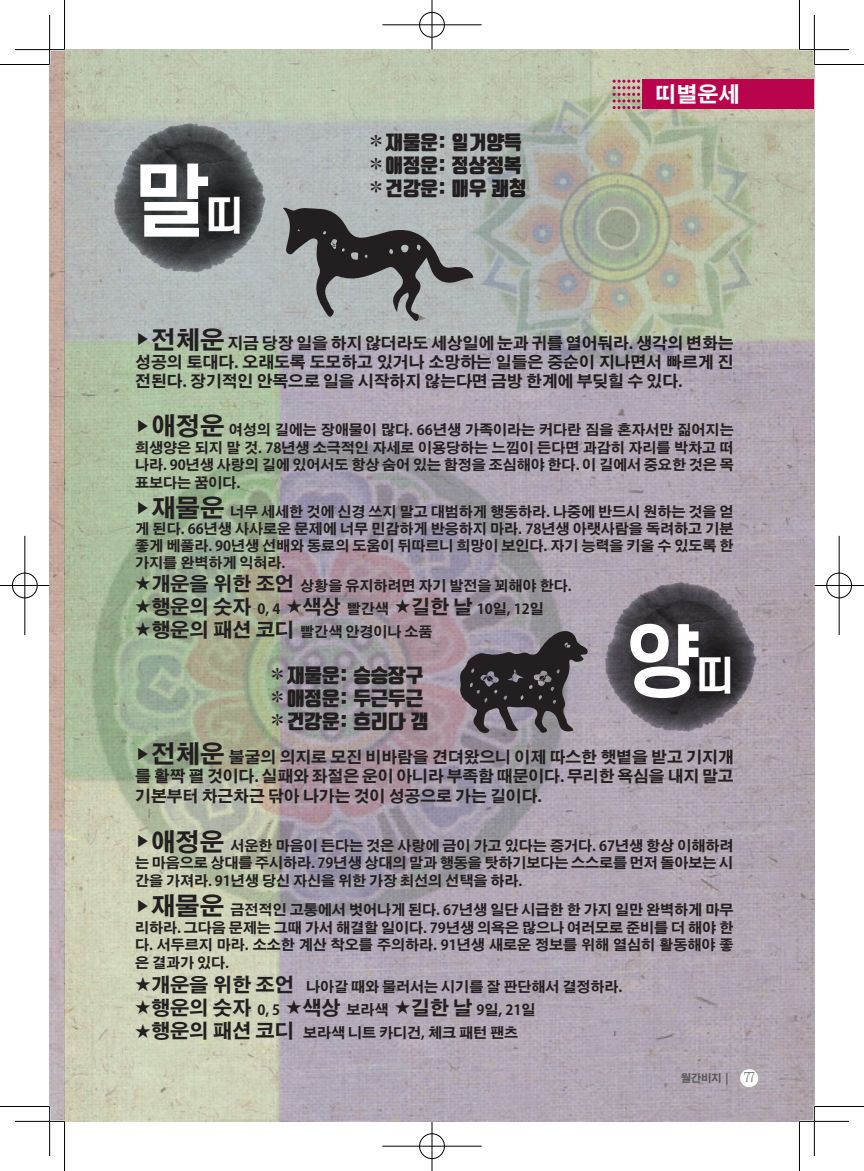
<style>
.page{position:relative;width:864px;height:1171px;background:#fff}
.page>*{position:absolute;margin:0;border:0;box-sizing:border-box;transform-origin:0 0}
.t1{font:700 78.75px "S Core Dream 6";color:#fff}
.t2{font:700 21px "Adobe Gothic Std";color:#fff}
.t3{font:900 19.25px/23.1px "Tmon Monsori";color:#231f20}
.t4{font:700 15.75px/19.2px "Adobe Gothic Std";color:#231f20;text-align:justify}
.t5{font:700 14px/17.5px "Adobe Gothic Std";color:#231f20;text-align:justify}
.t6{font:700 10.5px "Adobe Gothic Std";color:#57585a}
.s1{font-size:40.07px}
.s2{font-family:"Adobe Gothic Std";font-weight:700}
.s3{font-size:24.5px}
.s4{font-size:15.75px}
.s5{font-size:19.25px}
.s6{font-family:"Chosunilbo NM";font-weight:400;font-size:14px}
</style>
<div class="page">
<img style="left:50px;top:50px;width:764px;height:1071px">
<img style="left:74px;top:427px;width:497px;height:506px">
<img style="left:102px;top:113px;width:176px;height:175px">
<img style="left:592px;top:571px;width:177px;height:175px">
<svg style="left:283px;top:206px;width:183px;height:117px;background:#808283"></svg>
<img style="left:466px;top:76px;width:298px;height:308px">
<svg style="left:457px;top:628px;width:130px;height:105px;background:#645e65"></svg>
<div style="left:642px;top:79px;width:172px;height:30px;background:#ba034d"></div>
<svg style="left:612px;top:80px;width:28px;height:29px"></svg>
<div style="left:739px;top:1069px;width:19px;height:18px;background:#fff;border-radius:50%"></div>
<hr style="left:15px;top:48px;width:49px;height:3px;background:#fff">
<hr style="left:799px;top:48px;width:49px;height:3px;background:#fff">
<hr style="left:15px;top:1120px;width:49px;height:2px;background:#fff">
<hr style="left:799px;top:1120px;width:49px;height:2px;background:#fff">
<hr style="left:48px;top:15px;width:3px;height:49px;background:#fff">
<hr style="left:48px;top:1106px;width:3px;height:50px;background:#fff">
<hr style="left:812px;top:15px;width:3px;height:49px;background:#fff">
<hr style="left:812px;top:1106px;width:3px;height:50px;background:#fff">
<hr style="left:0;top:64px;width:50px;height:1px;background:#000">
<hr style="left:814px;top:64px;width:49px;height:1px;background:#000">
<hr style="left:0;top:1106px;width:50px;height:1px;background:#000">
<hr style="left:814px;top:1106px;width:49px;height:1px;background:#000">
<hr style="left:64px;top:0;width:1px;height:50px;background:#000">
<hr style="left:64px;top:1121px;width:1px;height:50px;background:#000">
<hr style="left:798px;top:0;width:1px;height:50px;background:#000">
<hr style="left:798px;top:1121px;width:1px;height:50px;background:#000">
<hr style="left:15px;top:49px;width:49px;height:1px;background:#000">
<hr style="left:799px;top:49px;width:49px;height:1px;background:#000">
<hr style="left:15px;top:1121px;width:49px;height:1px;background:#000">
<hr style="left:799px;top:1121px;width:49px;height:1px;background:#000">
<hr style="left:49px;top:15px;width:1px;height:49px;background:#000">
<hr style="left:49px;top:1106px;width:1px;height:50px;background:#000">
<hr style="left:813px;top:15px;width:1px;height:49px;background:#000">
<hr style="left:813px;top:1106px;width:1px;height:50px;background:#000">
<div style="left:418px;top:11px;width:27px;height:27px;border:2px solid #fff;border-radius:50%"></div>
<hr style="left:382px;top:24px;width:99px;height:2px;background:#fff">
<hr style="left:430px;top:0;width:3px;height:50px;background:#fff">
<div style="left:419px;top:12px;width:25px;height:25px;border:1px solid #000;border-radius:50%"></div>
<hr style="left:382px;top:25px;width:99px;height:1px;background:#000">
<hr style="left:431px;top:0;width:1px;height:50px;background:#000">
<div style="left:418px;top:1132px;width:27px;height:28px;border:2px solid #fff;border-radius:50%"></div>
<hr style="left:382px;top:1145px;width:99px;height:2px;background:#fff">
<hr style="left:430px;top:1121px;width:3px;height:50px;background:#fff">
<div style="left:419px;top:1133px;width:25px;height:26px;border:1px solid #000;border-radius:50%"></div>
<hr style="left:382px;top:1146px;width:99px;height:1px;background:#000">
<hr style="left:431px;top:1121px;width:1px;height:50px;background:#000">
<div style="left:11px;top:572px;width:27px;height:27px;border:2px solid #fff;border-radius:50%"></div>
<hr style="left:0;top:584px;width:50px;height:3px;background:#fff">
<hr style="left:24px;top:536px;width:2px;height:99px;background:#fff">
<div style="left:12px;top:573px;width:25px;height:25px;border:1px solid #000;border-radius:50%"></div>
<hr style="left:0;top:585px;width:50px;height:1px;background:#000">
<hr style="left:25px;top:536px;width:1px;height:99px;background:#000">
<div style="left:825px;top:572px;width:27px;height:27px;border:2px solid #fff;border-radius:50%"></div>
<hr style="left:814px;top:584px;width:49px;height:3px;background:#fff">
<hr style="left:837px;top:536px;width:3px;height:99px;background:#fff">
<div style="left:826px;top:573px;width:25px;height:25px;border:1px solid #000;border-radius:50%"></div>
<hr style="left:814px;top:585px;width:49px;height:1px;background:#000">
<hr style="left:838px;top:536px;width:1px;height:99px;background:#000">
<h1 class="t1" style="left:134px;top:144px;width:112px">말<span class="s1">띠</span></h1>
<h3 class="t3" style="left:366px;top:132px;width:162px"><span class="s2">✽</span>재물운: 일거양득 <span class="s2">✽</span>애정운: 정상정복 <span class="s2">✽</span>건강운: 매우 쾌청</h3>
<h2 class="t2" style="left:655px;top:82px;width:85px">띠별운세</h2>
<p class="t4" style="left:135px;top:333px;width:599px">▶<span class="s3">전체운</span> 지금 당장 일을 하지 않더라도 세상일에 눈과 귀를 열어둬라. 생각의 변화는 성공의 토대다. 오래도록 도모하고 있거나 소망하는 일들은 중순이 지나면서 빠르게 진 전된다. 장기적인 안목으로 일을 시작하지 않는다면 금방 한계에 부딪힐 수 있다.</p>
<p class="t5" style="left:135px;top:422px;width:599px"><sup>▶</sup><span class="s3">애정운</span> 여성의 길에는 장애물이 많다. 66년생 가족이라는 커다란 짐을 혼자서만 짊어지는 희생양은 되지 말 것. 78년생 소극적인 자세로 이용당하는 느낌이 든다면 과감히 자리를 박차고 떠 나라. 90년생 사랑의 길에 있어서도 항상 숨어 있는 함정을 조심해야 한다. 이 길에서 중요한 것은 목 표보다는 꿈이다.</p>
<p class="t5" style="left:135px;top:504px;width:599px;line-height:16.8px"><sup>▶</sup><span class="s3">재물운</span> 너무 세세한 것에 신경 쓰지 말고 대범하게 행동하라. 나중에 반드시 원하는 것을 얻 게 된다. 66년생 사사로운 문제에 너무 민감하게 반응하지 마라. 78년생 아랫사람을 독려하고 기분 좋게 베풀라. 90년생 선배와 동료의 도움이 뒤따르니 희망이 보인다. 자기 능력을 키울 수 있도록 한 가지를 완벽하게 익혀라.</p>
<p class="t5" style="left:135px;top:577px;width:437px"><span class="s4">★</span><span class="s5">개운을 위한 조언</span> 상황을 유지하려면 자기 발전을 꾀해야 한다.</p>
<p class="t5" style="left:135px;top:600px;width:410px"><span class="s4">★</span><span class="s5">행운의 숫자</span> 0, 4 <span class="s4">★</span><span class="s5">색상</span> 빨간색 <span class="s4">★</span><span class="s5">길한 날</span> 10일, 12일</p>
<p class="t5" style="left:135px;top:623px;width:298px"><span class="s4">★</span><span class="s5">행운의 패션 코디</span> 빨간색 안경이나 소품</p>
<h1 class="t1" style="left:624px;top:605px;width:112px">양<span class="s1">띠</span></h1>
<h3 class="t3" style="left:268px;top:664px;width:162px"><span class="s2">✽</span>재물운: 승승장구 <span class="s2">✽</span>애정운: 두근두근 <span class="s2">✽</span>건강운: 흐리다 갬</h3>
<p class="t4" style="left:135px;top:748px;width:599px">▶<span class="s3">전체운</span> 불굴의 의지로 모진 비바람을 견뎌왔으니 이제 따스한 햇볕을 받고 기지개 를 활짝 펼 것이다. 실패와 좌절은 운이 아니라 부족함 때문이다. 무리한 욕심을 내지 말고 기본부터 차근차근 닦아 나가는 것이 성공으로 가는 길이다.</p>
<p class="t5" style="left:135px;top:837px;width:599px"><sup>▶</sup><span class="s3">애정운</span> 서운한 마음이 든다는 것은 사랑에 금이 가고 있다는 증거다. 67년생 항상 이해하려 는 마음으로 상대를 주시하라. 79년생 상대의 말과 행동을 탓하기보다는 스스로를 먼저 돌아보는 시 간을 가져라. 91년생 당신 자신을 위한 가장 최선의 선택을 하라.</p>
<p class="t5" style="left:135px;top:901px;width:599px"><sup>▶</sup><span class="s3">재물운</span> 금전적인 고통에서 벗어나게 된다. 67년생 일단 시급한 한 가지 일만 완벽하게 마무 리하라. 그다음 문제는 그때 가서 해결할 일이다. 79년생 의욕은 많으나 여러모로 준비를 더 해야 한 다. 서두르지 마라. 소소한 계산 착오를 주의하라. 91년생 새로운 정보를 위해 열심히 활동해야 좋 은 결과가 있다.</p>
<p class="t5" style="left:135px;top:978px;width:488px"><span class="s4">★</span><span class="s5">개운을 위한 조언</span> 나아갈 때와 물러서는 시기를 잘 판단해서 결정하라.</p>
<p class="t5" style="left:135px;top:1001px;width:402px"><span class="s4">★</span><span class="s5">행운의 숫자</span> 0, 5 <span class="s4">★</span><span class="s5">색상</span> 보라색 <span class="s4">★</span><span class="s5">길한 날</span> 9일, 21일</p>
<p class="t5" style="left:135px;top:1025px;width:384px"><span class="s4">★</span><span class="s5">행운의 패션 코디</span> 보라색 니트 카디건, 체크 패턴 팬츠</p>
<p class="t6" style="left:680px;top:1072px;width:76px">월간비지 | <span class="s6">77</span></p>
</div>
